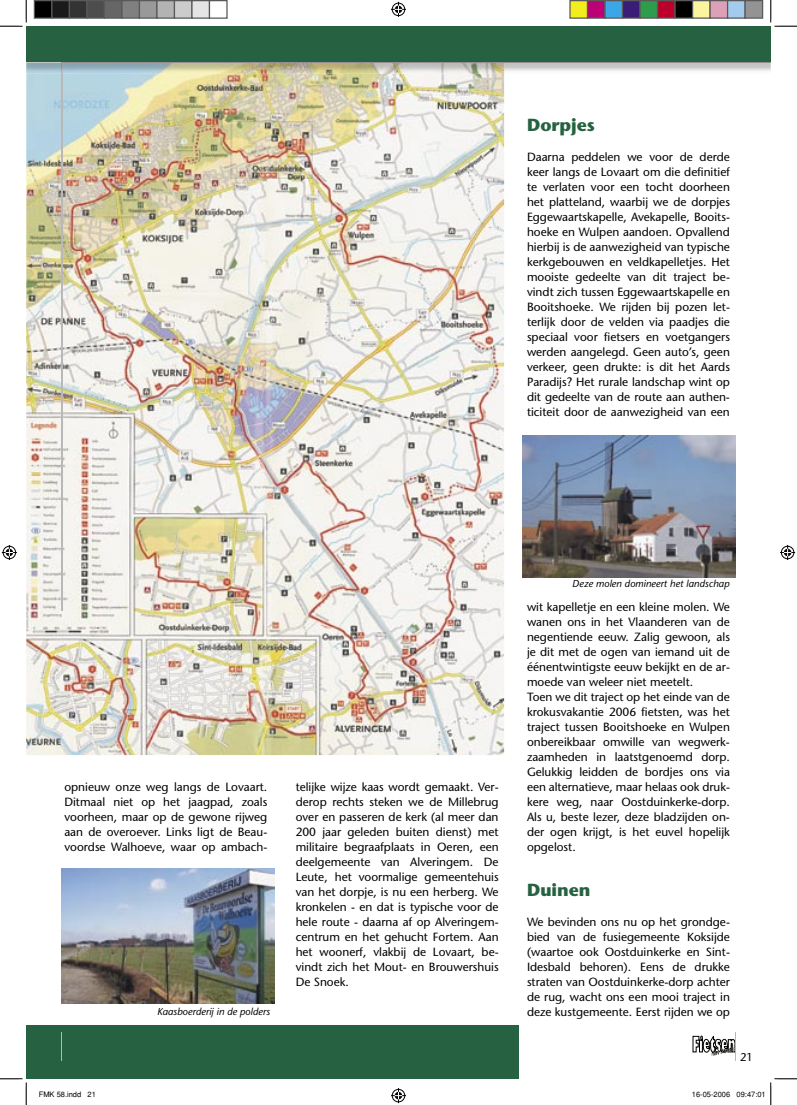
<style>
.page{position:relative;width:797px;height:1105px;background:#fff}
.page>*{position:absolute;margin:0;border:0;box-sizing:border-box;transform-origin:0 0}
.t1{font:700 17.5px "Stone Sans";color:#266241}
.t2{font:11.88px/15px "Stone Sans";color:#000;text-align:justify}
.t3{font:11.25px "Stone Sans";color:#000}
.t4{font:italic 10px "Stone Sans";color:#000}
.t5{font:7.5px "Helvetica";color:#000}
</style>
<div class="page">
<img style="left:26px;top:74px;width:478px;height:681px">
<div style="left:26px;top:1025px;width:493px;height:54px;background:#266241"></div>
<hr style="left:61px;top:62px;width:1px;height:549px;background:#b8b8b8">
<img style="left:62px;top:868px;width:212px;height:135px">
<img style="left:522px;top:436px;width:213px;height:141px">
<svg style="left:692px;top:1032px;width:44px;height:28px"></svg>
<svg style="left:0;top:1078px;width:27px;height:27px"></svg>
<svg style="left:770px;top:1078px;width:27px;height:27px"></svg>
<svg style="left:0;top:0;width:797px;height:74px"></svg>
<svg style="left:391px;top:1088px;width:15px;height:15px"></svg>
<svg style="left:2px;top:545px;width:15px;height:15px"></svg>
<svg style="left:780px;top:545px;width:15px;height:15px"></svg>
<div style="left:34px;top:1px;width:18px;height:17px;background:#000"></div>
<div style="left:34px;top:0;width:18px;height:19px;border:1px solid #595959"></div>
<div style="left:52px;top:1px;width:17px;height:17px;background:#1a1a1a"></div>
<div style="left:51px;top:0;width:19px;height:19px;border:1px solid #595959"></div>
<div style="left:69px;top:1px;width:18px;height:17px;background:#333"></div>
<div style="left:69px;top:0;width:19px;height:19px;border:1px solid #595959"></div>
<div style="left:87px;top:1px;width:17px;height:17px;background:#4d4d4d"></div>
<div style="left:86px;top:0;width:19px;height:19px;border:1px solid #595959"></div>
<div style="left:104px;top:1px;width:18px;height:17px;background:#666"></div>
<div style="left:104px;top:0;width:18px;height:19px;border:1px solid #595959"></div>
<div style="left:122px;top:1px;width:17px;height:17px;background:#808080"></div>
<div style="left:121px;top:0;width:19px;height:19px;border:1px solid #595959"></div>
<div style="left:139px;top:1px;width:18px;height:17px;background:#999"></div>
<div style="left:139px;top:0;width:19px;height:19px;border:1px solid #595959"></div>
<div style="left:157px;top:1px;width:17px;height:17px;background:#b3b3b3"></div>
<div style="left:156px;top:0;width:19px;height:19px;border:1px solid #595959"></div>
<div style="left:174px;top:1px;width:18px;height:17px;background:#ccc"></div>
<div style="left:174px;top:0;width:18px;height:19px;border:1px solid #595959"></div>
<div style="left:192px;top:1px;width:17px;height:17px;background:#e5e5e5"></div>
<div style="left:191px;top:0;width:19px;height:19px;border:1px solid #595959"></div>
<div style="left:209px;top:1px;width:18px;height:17px;background:#fff"></div>
<div style="left:209px;top:0;width:19px;height:19px;border:1px solid #595959"></div>
<div style="left:570px;top:1px;width:17px;height:17px;background:#f2ed1c"></div>
<div style="left:569px;top:0;width:19px;height:19px;border:1px solid #595959"></div>
<div style="left:587px;top:1px;width:18px;height:17px;background:#bc0075"></div>
<div style="left:587px;top:0;width:18px;height:19px;border:1px solid #595959"></div>
<div style="left:605px;top:1px;width:17px;height:17px;background:#3ca6e6"></div>
<div style="left:604px;top:0;width:19px;height:19px;border:1px solid #595959"></div>
<div style="left:622px;top:1px;width:18px;height:17px;background:#391d76"></div>
<div style="left:622px;top:0;width:18px;height:19px;border:1px solid #595959"></div>
<div style="left:640px;top:1px;width:17px;height:17px;background:#2e9d4b"></div>
<div style="left:639px;top:0;width:19px;height:19px;border:1px solid #595959"></div>
<div style="left:657px;top:1px;width:18px;height:17px;background:#bd002b"></div>
<div style="left:657px;top:0;width:18px;height:19px;border:1px solid #595959"></div>
<div style="left:675px;top:1px;width:17px;height:17px;background:#000"></div>
<div style="left:674px;top:0;width:19px;height:19px;border:1px solid #595959"></div>
<div style="left:692px;top:1px;width:18px;height:17px;background:#fbf59e"></div>
<div style="left:692px;top:0;width:18px;height:19px;border:1px solid #595959"></div>
<div style="left:710px;top:1px;width:17px;height:17px;background:#dda0b9"></div>
<div style="left:709px;top:0;width:19px;height:19px;border:1px solid #595959"></div>
<div style="left:727px;top:1px;width:18px;height:17px;background:#a3cbed"></div>
<div style="left:727px;top:0;width:18px;height:19px;border:1px solid #595959"></div>
<div style="left:745px;top:1px;width:17px;height:17px;background:#939393"></div>
<div style="left:744px;top:0;width:19px;height:19px;border:1px solid #595959"></div>
<h1 class="t1" style="left:527px;top:114px;width:69px">Dorpjes</h1>
<p class="t2" style="left:527px;top:150px;width:204px">Daarna peddelen we voor de derde keer langs de Lovaart om die definitief te verlaten voor een tocht doorheen het platteland, waarbij we de dorpjes Eggewaartskapelle, Avekapelle, Booits&shy;hoeke en Wulpen aandoen. Opvallend hierbij is de aanwezigheid van typische kerkgebouwen en veldkapelletjes. Het mooiste gedeelte van dit traject be&shy;vindt zich tussen Eggewaartskapelle en Booitshoeke. We rijden bij pozen let&shy;terlijk door de velden via paadjes die speciaal voor fietsers en voetgangers werden aangelegd. Geen auto’s, geen verkeer, geen drukte: is dit het Aards Paradijs? Het rurale landschap wint op dit gedeelte van de route aan authen&shy;ticiteit door de aanwezigheid van een</p>
<p class="t2" style="left:64px;top:780px;width:204px">opnieuw onze weg langs de Lovaart.<br>Ditmaal niet op het jaagpad, zoals voorheen, maar op de gewone rijweg aan de overoever. Links ligt de Beau&shy;voordse Walhoeve, waar op ambach-</p>
<p class="t2" style="left:296px;top:780px;width:204px">telijke wijze kaas wordt gemaakt. Ver&shy;derop rechts steken we de Millebrug over en passeren de kerk (al meer dan 200 jaar geleden buiten dienst) met militaire begraafplaats in Oeren, een deelgemeente van Alveringem. De Leute, het voormalige gemeentehuis van het dorpje, is nu een herberg. We kronkelen - en dat is typische voor de hele route - daarna af op Alveringem&shy;centrum en het gehucht Fortem. Aan het woonerf, vlakbij de Lovaart, be&shy;vindt zich het Mout- en Brouwershuis De Snoek.</p>
<p class="t4" style="left:157px;top:1005px;width:114px">Kaasboerderij in de polders</p>
<p class="t4" style="left:572px;top:577px;width:159px">Deze molen domineert het landschap</p>
<p class="t2" style="left:527px;top:600px;width:204px;text-align:left">wit kapelletje en een kleine molen. We wanen ons in het Vlaanderen van de negentiende eeuw. Zalig gewoon, als je dit met de ogen van iemand uit de éénentwintigste eeuw bekijkt en de ar&shy;moede van weleer niet meetelt.<br>Toen we dit traject op het einde van de krokusvakantie 2006 fietsten, was het traject tussen Booitshoeke en Wulpen onbereikbaar omwille van wegwerk&shy;zaamheden in laatstgenoemd dorp.<br>Gelukkig leidden de bordjes ons via een alternatieve, maar helaas ook druk&shy;kere weg, naar Oostduinkerke-dorp.<br>Als u, beste lezer, deze bladzijden on&shy;der ogen krijgt, is het euvel hopelijk opgelost.</p>
<h1 class="t1" style="left:527px;top:879px;width:65px">Duinen</h1>
<p class="t2" style="left:527px;top:915px;width:204px">We bevinden ons nu op het grondge&shy;bied van de fusiegemeente Koksijde (waartoe ook Oostduinkerke en Sint-Idesbald behoren). Eens de drukke straten van Oostduinkerke-dorp achter de rug, wacht ons een mooi traject in deze kustgemeente. Eerst rijden we op</p>
<p class="t3" style="left:740px;top:1050px;width:14px">21</p>
<p class="t5" style="left:39px;top:1090px;width:59px">FMK 58.indd 21</p>
<p class="t5" style="left:692px;top:1090px;width:75px">16-05-2006 09:47:01</p>
</div>
